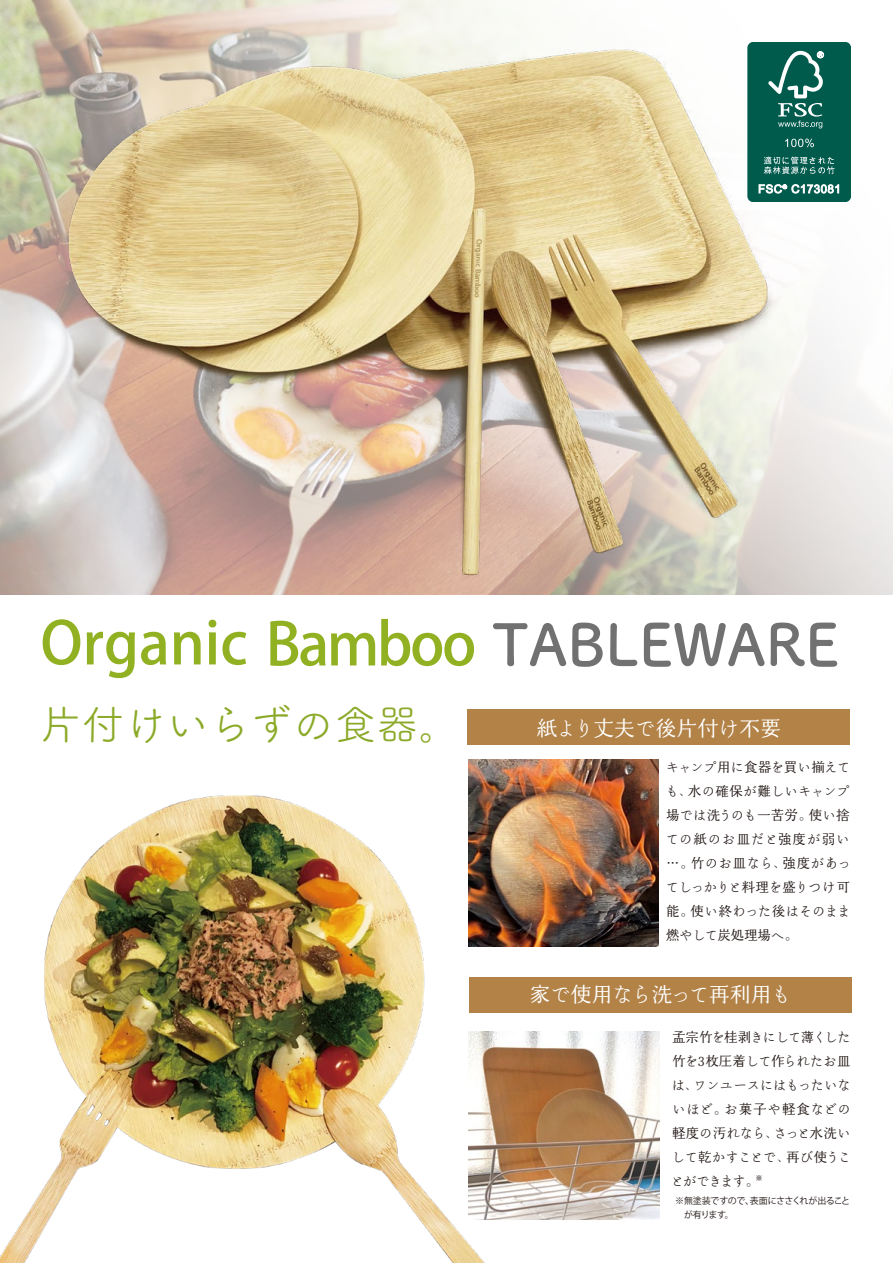
<style>
.page{position:relative;width:893px;height:1263px;background:#fff}
.page>*{position:absolute;margin:0;border:0;box-sizing:border-box;transform-origin:0 0}
.t1{font:57px "Tsuku A Rd Gothic Std B";color:#727171}
.t2{font:42px "Tsuku A Rd Gothic Std R";color:#8caa29}
.t3{font:21px "Kinuta Marumin Shinano Std N R";letter-spacing:-.015em;color:#fff}
.t4{font:13.5px/24px "Kinuta Marumin Shinano Std N R";letter-spacing:-.01em;color:#221815;text-align:justify}
.t5{font:9px/13.5px "Koz Go Pr 6 N";letter-spacing:-.05em;color:#221815}
</style>
<div class="page">
<div style="left:0;top:0;width:893px;height:606px;background:linear-gradient(to bottom,#fff,#eeedeb)"></div>
<img style="left:0;top:0;width:870px;height:625px">
<img style="left:468px;top:759px;width:190px;height:188px">
<img style="left:628px;top:1031px;width:31px;height:189px">
<img style="left:0;top:786px;width:628px;height:477px">
<div style="left:468px;top:709px;width:382px;height:36px;background:#b28247"></div>
<div style="left:748px;top:43px;width:102px;height:158px;background:#005b4d;border-radius:5px"></div>
<div style="left:748px;top:42px;width:103px;height:160px;border:2px solid #005b4d;border-radius:5px"></div>
<svg style="left:768px;top:51px;width:56px;height:77px"></svg>
<svg style="left:785px;top:139px;width:29px;height:8px"></svg>
<svg style="left:764px;top:156px;width:71px;height:18px"></svg>
<svg style="left:758px;top:184px;width:81px;height:10px"></svg>
<div style="left:469px;top:977px;width:383px;height:35px;background:#b28247"></div>
<svg style="left:43px;top:619px;width:37px;height:46px"></svg>
<svg style="left:87px;top:632px;width:48px;height:46px"></svg>
<svg style="left:141px;top:632px;width:25px;height:33px"></svg>
<svg style="left:174px;top:632px;width:27px;height:32px"></svg>
<svg style="left:209px;top:620px;width:7px;height:44px"></svg>
<svg style="left:222px;top:632px;width:24px;height:33px"></svg>
<svg style="left:270px;top:621px;width:105px;height:45px"></svg>
<svg style="left:381px;top:619px;width:93px;height:47px"></svg>
<h2 class="t2" style="left:40px;top:693px;width:421px">片付けいらずの食器。</h2>
<h1 class="t1" style="left:492px;top:600px;width:349px">TABLEWARE</h1>
<h3 class="t3" style="left:537px;top:717px;width:246px">紙より丈夫で後片付け不要</h3>
<p class="t4" style="left:665px;top:756px;width:187px">キャンプ用に食器を買い揃えても、水の確保が難しいキャンプ場では洗うのも一苦労。使い捨ての紙のお皿だと強度が弱い…。竹のお皿なら、強度があってしっかりと料理を盛りつけ可能。使い終わった後はそのまま燃やして炭処理場へ。</p>
<h3 class="t3" style="left:529px;top:983px;width:264px">家で使用なら洗って再利用も</h3>
<p class="t4" style="left:671px;top:1025px;width:182px">孟宗竹を桂剥きにして薄くした竹を3枚圧着して作られたお皿は、ワンユースにはもったいないほど。お菓子や軽食などの軽度の汚れなら、さっと水洗いして乾かすことで、再び使うことができます。<sup>※</sup></p>
<p class="t5" style="left:675px;top:1194px;width:177px">※無塗装ですので、表面にささくれが出ること　が有ります。</p>
</div>
